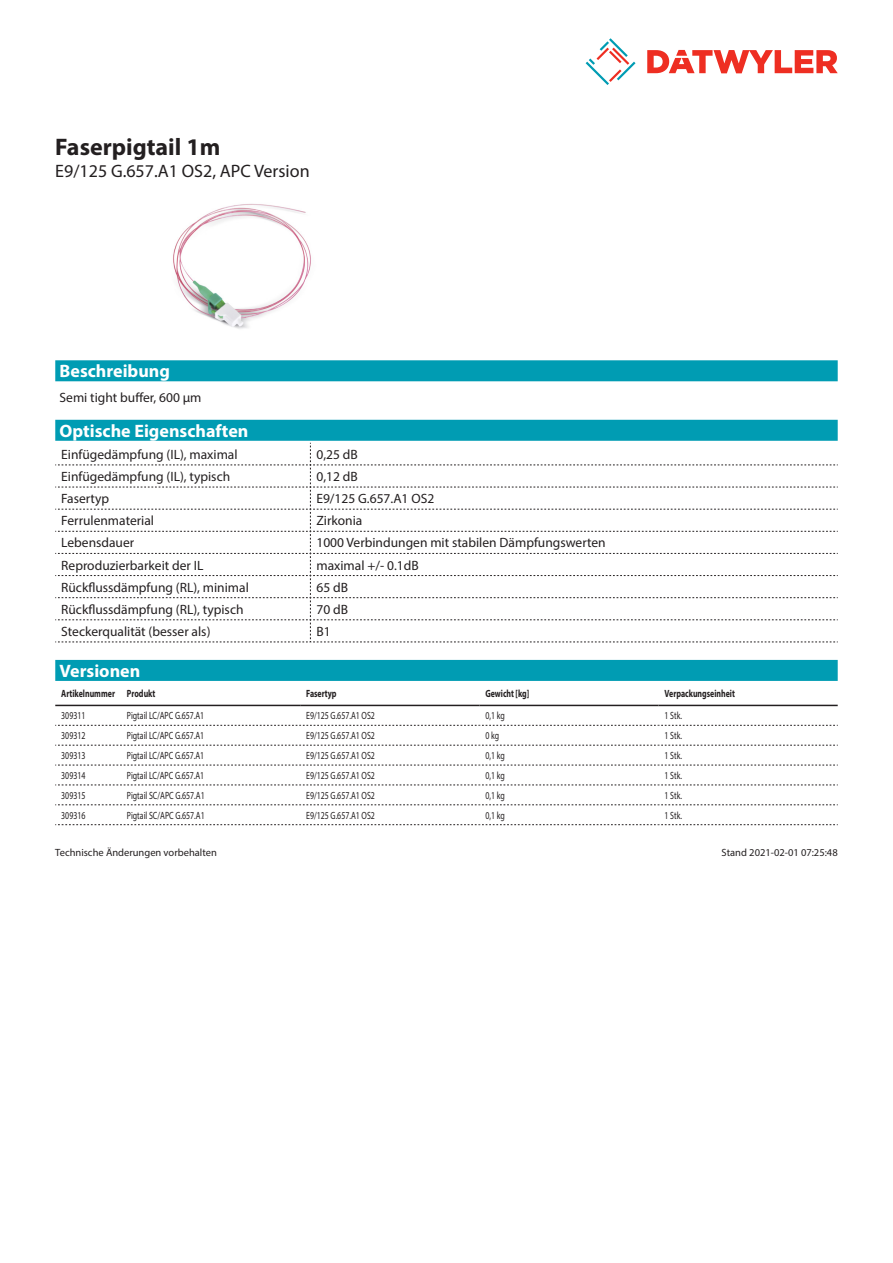
<style>
.page{position:relative;width:893px;height:1263px;background:#fff}
.page>*{position:absolute;margin:0;border:0;box-sizing:border-box;transform-origin:0 0}
.Product_Head{font:700 24px "Myriad Pro";color:#231f20}
.Standard_Head_Proper{font:700 18px "Myriad Pro";color:#fff}
.SubHead{font:18px "Myriad Pro";color:#231f20}
.myriad_light_propert{font:13.5px "Myriad Pro";color:#231f20}
.Standard_text{font:13.5px "Myriad Pro";color:#231f20}
.myriadlight{font:10.5px "Myriad Pro";color:#231f20;scale:.75 1}
.myriadbold{font:700 10.5px "Myriad Pro";color:#231f20;scale:.75 1}
.Footnote{font:10.5px "Myriad Pro";color:#231f20}
</style>
<div class="page">
<svg style="left:586px;top:38px;width:49px;height:47px"></svg>
<svg style="left:647px;top:50px;width:191px;height:23px"></svg>
<img style="left:173px;top:204px;width:138px;height:125px">
<div style="left:55px;top:660px;width:783px;height:21px;background:#009cb3"></div>
<hr style="left:55px;top:705px;width:66px;height:1px;background:#231f20">
<hr style="left:121px;top:705px;width:179px;height:1px;background:#231f20">
<hr style="left:300px;top:705px;width:179px;height:1px;background:#231f20">
<hr style="left:479px;top:705px;width:179px;height:1px;background:#231f20">
<hr style="left:658px;top:705px;width:180px;height:1px;background:#231f20">
<svg style="left:55px;top:725px;width:783px;height:1px"></svg>
<svg style="left:55px;top:745px;width:783px;height:1px"></svg>
<svg style="left:55px;top:765px;width:783px;height:1px"></svg>
<svg style="left:55px;top:785px;width:783px;height:1px"></svg>
<svg style="left:55px;top:804px;width:783px;height:1px"></svg>
<svg style="left:55px;top:824px;width:783px;height:1px"></svg>
<div style="left:55px;top:360px;width:783px;height:21px;background:#009cb3"></div>
<div style="left:55px;top:420px;width:783px;height:21px;background:#009cb3"></div>
<svg style="left:55px;top:443px;width:783px;height:200px"></svg>
<p class="Product_Head" style="left:55px;top:131px;width:167px">Faserpigtail 1m</p>
<p class="SubHead" style="left:55px;top:160px;width:256px">E9/125 G.657.A1 OS2, APC Version</p>
<p class="Standard_Head_Proper" style="left:60px;top:359px;width:112px">Beschreibung</p>
<p class="Standard_text" style="left:60px;top:389px;width:144px">Semi tight buffer, 600 µm</p>
<p class="Standard_Head_Proper" style="left:60px;top:419px;width:190px">Optische Eigenschaften</p>
<p class="myriad_light_propert" style="left:61px;top:446px;width:178px">Einfügedämpfung (IL), maximal</p>
<p class="myriad_light_propert" style="left:316px;top:446px;width:43px">0,25 dB</p>
<p class="myriad_light_propert" style="left:61px;top:468px;width:170px">Einfügedämpfung (IL), typisch</p>
<p class="myriad_light_propert" style="left:316px;top:468px;width:43px">0,12 dB</p>
<p class="myriad_light_propert" style="left:61px;top:490px;width:49px">Fasertyp</p>
<p class="myriad_light_propert" style="left:316px;top:490px;width:119px">E9/125 G.657.A1 OS2</p>
<p class="myriad_light_propert" style="left:61px;top:512px;width:94px">Ferrulenmaterial</p>
<p class="myriad_light_propert" style="left:316px;top:512px;width:47px">Zirkonia</p>
<p class="myriad_light_propert" style="left:61px;top:535px;width:74px">Lebensdauer</p>
<p class="myriad_light_propert" style="left:316px;top:535px;width:291px">1000 Verbindungen mit stabilen Dämpfungswerten</p>
<p class="myriad_light_propert" style="left:61px;top:557px;width:144px">Reproduzierbarkeit der IL</p>
<p class="myriad_light_propert" style="left:316px;top:557px;width:104px">maximal +/- 0.1dB</p>
<p class="myriad_light_propert" style="left:61px;top:579px;width:189px">Rückflussdämpfung (RL), minimal</p>
<p class="myriad_light_propert" style="left:316px;top:579px;width:33px">65 dB</p>
<p class="myriad_light_propert" style="left:61px;top:601px;width:184px">Rückflussdämpfung (RL), typisch</p>
<p class="myriad_light_propert" style="left:316px;top:601px;width:33px">70 dB</p>
<p class="myriad_light_propert" style="left:61px;top:623px;width:151px">Steckerqualität (besser als)</p>
<p class="myriad_light_propert" style="left:316px;top:623px;width:16px">B1</p>
<p class="Standard_Head_Proper" style="left:60px;top:659px;width:82px">Versionen</p>
<p class="myriadbold" style="left:61px;top:686px;width:73px">Artikelnummer</p>
<p class="myriadbold" style="left:127px;top:686px;width:39px">Produkt</p>
<p class="myriadbold" style="left:306px;top:686px;width:42px">Fasertyp</p>
<p class="myriadbold" style="left:485px;top:686px;width:60px">Gewicht [kg]</p>
<p class="myriadbold" style="left:664px;top:686px;width:95px">Verpackungseinheit</p>
<p class="myriadlight" style="left:61px;top:709px;width:34px">309311</p>
<p class="myriadlight" style="left:127px;top:709px;width:105px">Pigtail LC/APC G.657.A1</p>
<p class="myriadlight" style="left:306px;top:709px;width:93px">E9/125 G.657.A1 OS2</p>
<p class="myriadlight" style="left:485px;top:709px;width:27px">0,1 kg</p>
<p class="myriadlight" style="left:664px;top:709px;width:25px">1 Stk.</p>
<p class="myriadlight" style="left:61px;top:729px;width:34px">309312</p>
<p class="myriadlight" style="left:127px;top:729px;width:105px">Pigtail LC/APC G.657.A1</p>
<p class="myriadlight" style="left:306px;top:729px;width:93px">E9/125 G.657.A1 OS2</p>
<p class="myriadlight" style="left:485px;top:729px;width:20px">0 kg</p>
<p class="myriadlight" style="left:664px;top:729px;width:25px">1 Stk.</p>
<p class="myriadlight" style="left:61px;top:749px;width:34px">309313</p>
<p class="myriadlight" style="left:127px;top:749px;width:105px">Pigtail LC/APC G.657.A1</p>
<p class="myriadlight" style="left:306px;top:749px;width:93px">E9/125 G.657.A1 OS2</p>
<p class="myriadlight" style="left:485px;top:749px;width:27px">0,1 kg</p>
<p class="myriadlight" style="left:664px;top:749px;width:25px">1 Stk.</p>
<p class="myriadlight" style="left:61px;top:769px;width:34px">309314</p>
<p class="myriadlight" style="left:127px;top:769px;width:105px">Pigtail LC/APC G.657.A1</p>
<p class="myriadlight" style="left:306px;top:769px;width:93px">E9/125 G.657.A1 OS2</p>
<p class="myriadlight" style="left:485px;top:769px;width:27px">0,1 kg</p>
<p class="myriadlight" style="left:664px;top:769px;width:25px">1 Stk.</p>
<p class="myriadlight" style="left:61px;top:789px;width:34px">309315</p>
<p class="myriadlight" style="left:127px;top:789px;width:105px">Pigtail SC/APC G.657.A1</p>
<p class="myriadlight" style="left:306px;top:789px;width:93px">E9/125 G.657.A1 OS2</p>
<p class="myriadlight" style="left:485px;top:789px;width:27px">0,1 kg</p>
<p class="myriadlight" style="left:664px;top:789px;width:25px">1 Stk.</p>
<p class="myriadlight" style="left:61px;top:809px;width:34px">309316</p>
<p class="myriadlight" style="left:127px;top:809px;width:105px">Pigtail SC/APC G.657.A1</p>
<p class="myriadlight" style="left:306px;top:809px;width:93px">E9/125 G.657.A1 OS2</p>
<p class="myriadlight" style="left:485px;top:809px;width:27px">0,1 kg</p>
<p class="myriadlight" style="left:664px;top:809px;width:25px">1 Stk.</p>
<p class="Footnote" style="left:55px;top:846px;width:163px">Technische Änderungen vorbehalten</p>
<p class="Footnote" style="left:722px;top:846px;width:118px">Stand 2021-02-01 07:25:48</p>
</div>
